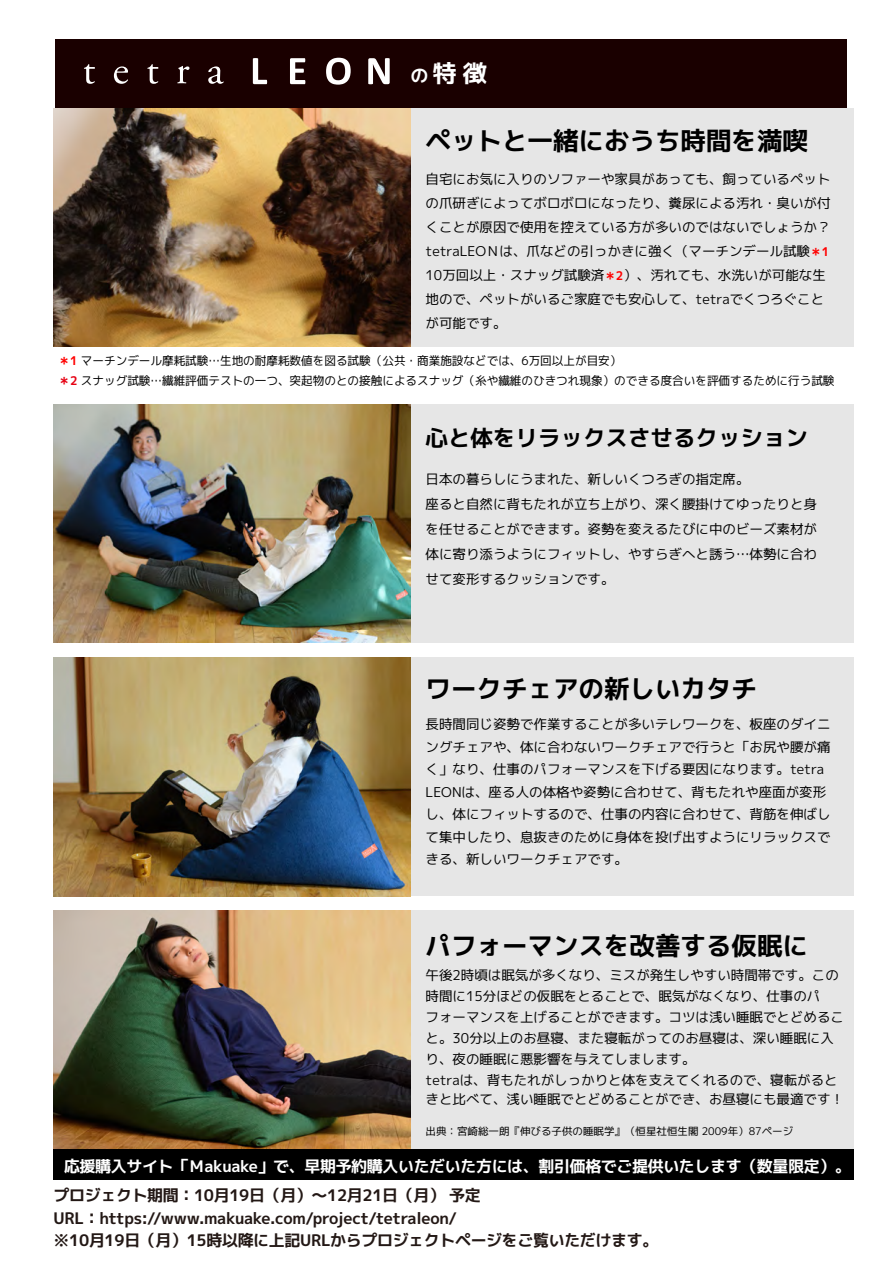
<style>
.page{position:relative;width:893px;height:1263px;background:#fff}
.page>*{position:absolute;margin:0;border:0;box-sizing:border-box;transform-origin:0 0}
.t1{font:25.5px "migmix 1 p bold";color:#000}
.t2{font:24px "migmix 1 p bold";color:#fff}
.t3{font:22.5px "migmix 1 p bold";color:#000}
.t4{font:15.9px/22.5px "migmix 1 p bold";letter-spacing:-.02em;color:#231815}
.t5{font:15.9px "migmix 1 p bold";letter-spacing:-.02em;color:#fff}
.t6{font:13.5px/24px "migmix 1 p regular";color:#000}
.t7{font:12px/20.4px "migmix 1 p regular";color:#000}
.t8{font:10.5px "migmix 1 p regular";color:#000}
.s1{font-size:18px}
.s2{font-family:"migmix 1 p bold";font-size:12px;color:#f00}
.s3{font-family:"migmix 1 p bold";color:#f00}
.s4{font-family:"migmix 1 p bold";color:#e60012}
</style>
<div class="page">
<div style="left:55px;top:39px;width:792px;height:69px;background:#1a0000"></div>
<div style="left:54px;top:1149px;width:800px;height:30px;background:#000"></div>
<div style="left:338px;top:108px;width:516px;height:238px;background:#e6e6e6"></div>
<img style="left:54px;top:108px;width:357px;height:238px">
<svg style="left:84px;top:64px;width:11px;height:20px"></svg>
<svg style="left:114px;top:66px;width:14px;height:18px"></svg>
<svg style="left:147px;top:64px;width:12px;height:20px"></svg>
<svg style="left:177px;top:66px;width:12px;height:17px"></svg>
<svg style="left:208px;top:66px;width:16px;height:18px"></svg>
<svg style="left:253px;top:58px;width:14px;height:26px"></svg>
<svg style="left:290px;top:58px;width:15px;height:26px"></svg>
<svg style="left:326px;top:58px;width:25px;height:27px"></svg>
<svg style="left:368px;top:58px;width:22px;height:26px"></svg>
<div style="left:408px;top:404px;width:446px;height:238px;background:#e6e6e6"></div>
<img style="left:54px;top:404px;width:357px;height:238px">
<div style="left:320px;top:658px;width:534px;height:238px;background:#e6e6e6"></div>
<img style="left:54px;top:658px;width:357px;height:238px">
<div style="left:368px;top:911px;width:486px;height:238px;background:#e6e6e6"></div>
<img style="left:54px;top:911px;width:357px;height:238px">
<h2 class="t2" style="left:411px;top:57px;width:78px"><span class="s1">の</span>特徴</h2>
<h1 class="t1" style="left:426px;top:122px;width:384px">ペットと一緒におうち時間を満喫</h1>
<p class="t6" style="left:426px;top:167px;width:407px">自宅にお気に入りのソファーや家具があっても、飼っているペットの爪研ぎによってボロボロになったり、糞尿による汚れ・臭いが付くことが原因で使用を控えている方が多いのではないでしょうか？tetraLEOＮは、爪などの引っかきに強く（マーチンデール試験<span class="s2">＊1<br></span>10万回以上・スナッグ試験済<span class="s2">＊2</span>）、汚れても、水洗いが可能な生地ので、ペットがいるご家庭でも安心して、tetraでくつろぐことが可能です。</p>
<p class="t7" style="left:58px;top:350px;width:778px"><span class="s3">＊1</span> マーチンデール摩耗試験…生地の耐摩耗数値を図る試験（公共・商業施設などでは、6万回以上が目安）<br><span class="s4">＊2</span> スナッグ試験…繊維評価テストの一つ、突起物のとの接触によるスナッグ（糸や繊維のひきつれ現象）のできる度合いを評価するために行う試験</p>
<h3 class="t3" style="left:426px;top:422px;width:384px">心と体をリラックスさせるクッション</h3>
<p class="t6" style="left:426px;top:466px;width:393px;line-height:25.2px">日本の暮らしにうまれた、新しいくつろぎの指定席。<br>座ると自然に背もたれが立ち上がり、深く腰掛けてゆったりと身を任せることができます。姿勢を変えるたびに中のビーズ素材が体に寄り添うようにフィットし、やすらぎへと誘う…体勢に合わせて変形するクッションです。</p>
<h1 class="t1" style="left:426px;top:670px;width:333px">ワークチェアの新しいカタチ</h1>
<p class="t6" style="left:426px;top:713px;width:407px;line-height:22.5px">長時間同じ姿勢で作業することが多いテレワークを、板座のダイニングチェアや、体に合わないワークチェアで行うと「お尻や腰が痛く」なり、仕事のパフォーマンスを下げる要因になります。tetra LEONは、座る人の体格や姿勢に合わせて、背もたれや座面が変形し、体にフィットするので、仕事の内容に合わせて、背筋を伸ばして集中したり、息抜きのために身体を投げ出すようにリラックスできる、新しいワークチェアです。</p>
<h1 class="t1" style="left:426px;top:927px;width:384px">パフォーマンスを改善する仮眠に</h1>
<p class="t6" style="left:426px;top:964px;width:420px;line-height:21px">午後2時頃は眠気が多くなり、ミスが発生しやすい時間帯です。この時間に15分ほどの仮眠をとることで、眠気がなくなり、仕事のパ<br>フォーマンスを上げることができます。コツは浅い睡眠でとどめること。30分以上のお昼寝、また寝転がってのお昼寝は、深い睡眠に入り、夜の睡眠に悪影響を与えてしまします。<br>tetraは、背もたれがしっかりと体を支えてくれるので、寝転がると</p>
<p class="t6" style="left:426px;top:1087px;width:420px">きと比べて、浅い睡眠でとどめることができ、お昼寝にも最適です！</p>
<p class="t8" style="left:426px;top:1124px;width:369px">出典：宮崎総一朗『伸びる子供の睡眠学』（恒星社恒生閣 2009年）87ページ</p>
<p class="t5" style="left:64px;top:1155px;width:788px">応援購入サイト「Ｍakuake」で、早期予約購入いただいた方には、割引価格でご提供いたします（数量限定）。</p>
<p class="t4" style="left:54px;top:1184px;width:606px">プロジェクト期間：10月19日（月）～12月21日（月） 予定<br>URL：https://www.makuake.com/project/tetraleon/<br>※10月19日（月）15時以降に上記URLからプロジェクトページをご覧いただけます。</p>
</div>
